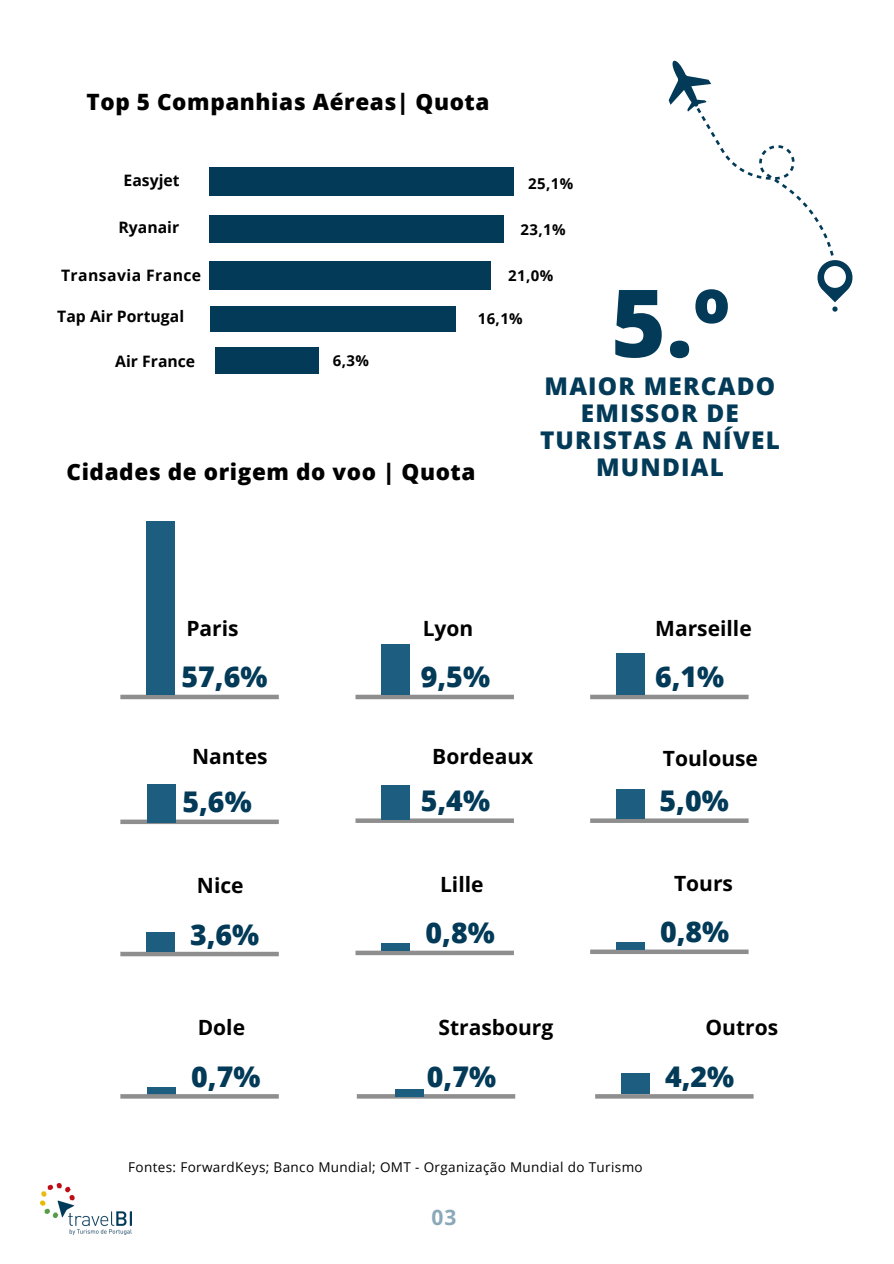
<style>
.page{position:relative;width:894px;height:1264px;background:#fff}
.page>*{position:absolute;margin:0;border:0;box-sizing:border-box;transform-origin:0 0}
.t1{font:800 93.9px "Open Sans";color:#023a58}
.t2{font:800 28.5px "Open Sans";color:#023a58}
.t3{font:800 24.3px/27px "Open Sans";letter-spacing:.05em;color:#023a58;text-align:center}
.t4{font:800 22.5px "Open Sans";letter-spacing:.025em;color:#000}
.t5{font:700 21px "Open Sans";color:#000}
.t6{font:700 21px "Open Sans";color:#8aa8b8}
.t7{font:700 15.75px "Open Sans";color:#000}
.t8{font:700 15.75px "Open Sans";letter-spacing:.025em;color:#000}
.t9{font:700 15px "Open Sans";letter-spacing:.025em;color:#000}
.t10{font:13.5px "Open Sans";letter-spacing:.025em;color:#000}
</style>
<div class="page">
<div style="left:120px;top:694px;width:159px;height:5px;background:#8f8e8e"></div>
<div style="left:146px;top:521px;width:28px;height:173px;background:#1c5d80"></div>
<div style="left:355px;top:694px;width:159px;height:5px;background:#8f8e8e"></div>
<div style="left:590px;top:694px;width:158px;height:5px;background:#8f8e8e"></div>
<div style="left:120px;top:819px;width:159px;height:5px;background:#8f8e8e"></div>
<div style="left:355px;top:818px;width:159px;height:5px;background:#8f8e8e"></div>
<div style="left:590px;top:818px;width:158px;height:5px;background:#8f8e8e"></div>
<div style="left:120px;top:951px;width:159px;height:5px;background:#8f8e8e"></div>
<div style="left:355px;top:950px;width:159px;height:5px;background:#8f8e8e"></div>
<div style="left:590px;top:949px;width:158px;height:5px;background:#8f8e8e"></div>
<img style="left:40px;top:1183px;width:91px;height:51px">
<svg style="left:668px;top:61px;width:185px;height:251px"></svg>
<div style="left:381px;top:644px;width:28px;height:50px;background:#1c5d80"></div>
<div style="left:616px;top:652px;width:28px;height:42px;background:#1c5d80"></div>
<div style="left:147px;top:784px;width:28px;height:39px;background:#1c5d80"></div>
<div style="left:381px;top:784px;width:28px;height:35px;background:#1c5d80"></div>
<div style="left:616px;top:789px;width:28px;height:29px;background:#1c5d80"></div>
<div style="left:146px;top:932px;width:28px;height:19px;background:#1c5d80"></div>
<div style="left:381px;top:943px;width:28px;height:7px;background:#1c5d80"></div>
<div style="left:616px;top:942px;width:28px;height:7px;background:#1c5d80"></div>
<div style="left:209px;top:167px;width:305px;height:28px;background:#023a58"></div>
<div style="left:209px;top:215px;width:295px;height:28px;background:#023a58"></div>
<div style="left:209px;top:261px;width:281px;height:29px;background:#023a58"></div>
<div style="left:209px;top:306px;width:246px;height:25px;background:#023a58"></div>
<div style="left:215px;top:347px;width:104px;height:27px;background:#023a58"></div>
<div style="left:147px;top:1087px;width:28px;height:7px;background:#1c5d80"></div>
<svg style="left:120px;top:1094px;width:159px;height:4px"></svg>
<svg style="left:357px;top:1094px;width:158px;height:4px"></svg>
<svg style="left:595px;top:1094px;width:158px;height:4px"></svg>
<div style="left:621px;top:1073px;width:28px;height:21px;background:#1c5d80"></div>
<div style="left:395px;top:1089px;width:28px;height:7px;background:#1c5d80"></div>
<h2 class="t4" style="left:87px;top:86px;width:404px">Top 5 Companhias Aéreas| Quota</h2>
<h5 class="t7" style="left:123px;top:169px;width:58px">Easyjet</h5>
<h2 class="t7" style="left:118px;top:216px;width:62px">Ryanair</h2>
<h5 class="t8" style="left:61px;top:264px;width:142px">Transavia France</h5>
<h5 class="t9" style="left:528px;top:173px;width:47px">25,1%</h5>
<h2 class="t9" style="left:520px;top:219px;width:47px">23,1%</h2>
<h2 class="t9" style="left:508px;top:265px;width:47px">21,0%</h2>
<h5 class="t7" style="left:57px;top:305px;width:128px">Tap Air Portugal</h5>
<h2 class="t9" style="left:477px;top:308px;width:47px">16,1%</h2>
<h5 class="t7" style="left:115px;top:350px;width:81px">Air France</h5>
<h2 class="t9" style="left:333px;top:350px;width:38px">6,3%</h2>
<h5 class="t1" style="left:611px;top:257px;width:120px">5.º</h5>
<h6 class="t4" style="left:66px;top:456px;width:410px">Cidades de origem do voo | Quota</h6>
<h2 class="t3" style="left:540px;top:372px;width:241px">MAIOR MERCADO<br>EMISSOR DE<br>TURISTAS A NÍVEL<br>MUNDIAL</h2>
<h6 class="t5" style="left:186px;top:613px;width:54px">Paris</h6>
<h6 class="t2" style="left:181px;top:657px;width:87px">57,6%</h6>
<h6 class="t5" style="left:422px;top:613px;width:52px">Lyon</h6>
<h1 class="t2" style="left:420px;top:657px;width:71px">9,5%</h1>
<h3 class="t5" style="left:655px;top:613px;width:98px">Marseille</h3>
<h6 class="t2" style="left:654px;top:657px;width:71px">6,1%</h6>
<h6 class="t5" style="left:192px;top:741px;width:77px">Nantes</h6>
<h6 class="t2" style="left:182px;top:781px;width:71px">5,6%</h6>
<h5 class="t5" style="left:197px;top:870px;width:48px">Nice</h5>
<h2 class="t2" style="left:190px;top:914px;width:71px">3,6%</h2>
<h5 class="t5" style="left:198px;top:1012px;width:49px">Dole</h5>
<h2 class="t2" style="left:191px;top:1056px;width:71px">0,7%</h2>
<h6 class="t5" style="left:432px;top:741px;width:102px">Bordeaux</h6>
<h6 class="t2" style="left:420px;top:780px;width:71px">5,4%</h6>
<h6 class="t5" style="left:662px;top:743px;width:96px">Toulouse</h6>
<h4 class="t2" style="left:659px;top:780px;width:71px">5,0%</h4>
<h5 class="t5" style="left:440px;top:869px;width:45px">Lille</h5>
<h2 class="t5" style="left:674px;top:868px;width:60px">Tours</h2>
<h2 class="t2" style="left:425px;top:912px;width:71px">0,8%</h2>
<h5 class="t2" style="left:660px;top:911px;width:71px">0,8%</h5>
<h5 class="t5" style="left:438px;top:1012px;width:116px">Strasbourg</h5>
<h2 class="t2" style="left:426px;top:1056px;width:71px">0,7%</h2>
<p class="t5" style="left:705px;top:1012px;width:74px">Outros</p>
<p class="t2" style="left:665px;top:1056px;width:71px">4,2%</p>
<h5 class="t10" style="left:128px;top:1157px;width:516px">Fontes: ForwardKeys; Banco Mundial; OMT - Organização Mundial do Turismo</h5>
<h4 class="t6" style="left:431px;top:1202px;width:27px">03</h4>
</div>
